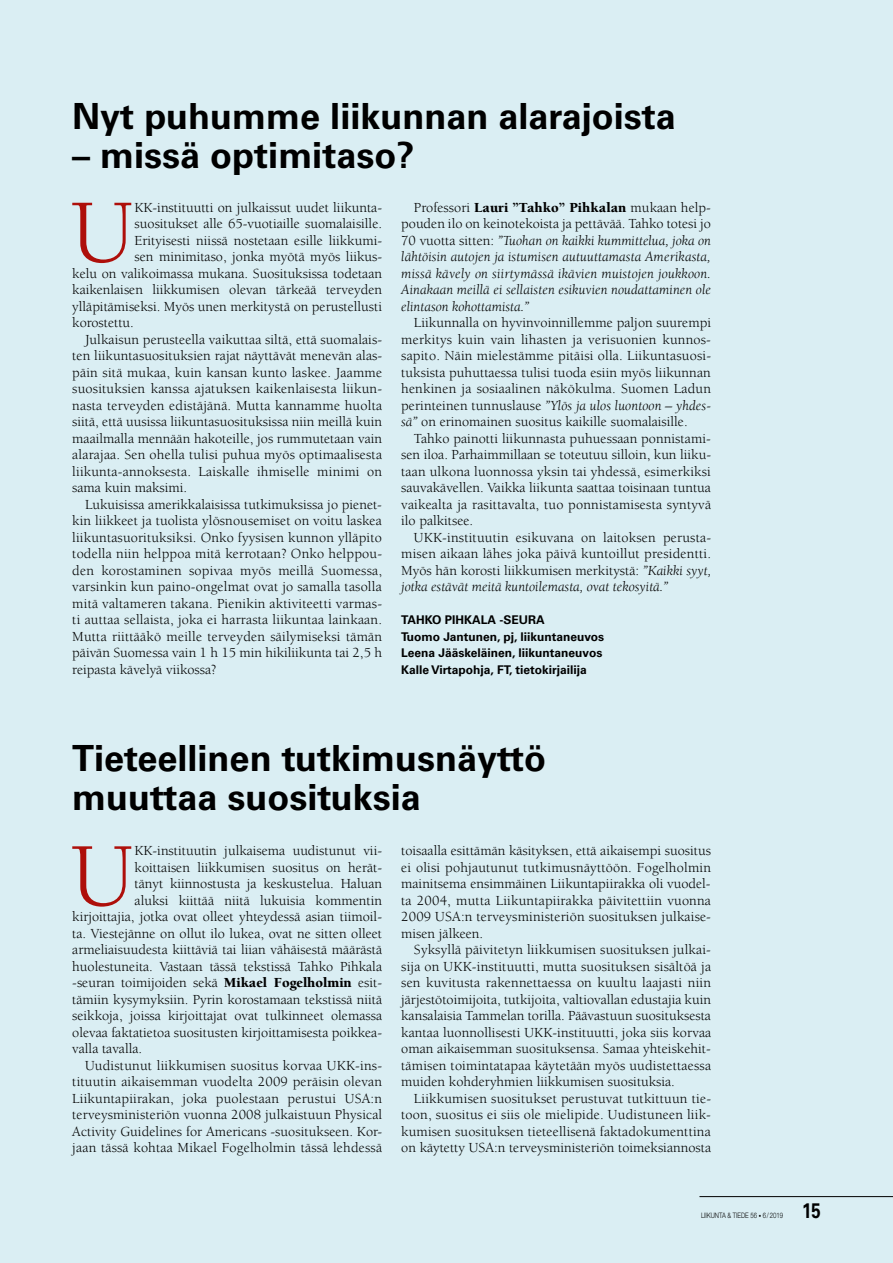
<style>
.page{position:relative;width:893px;height:1263px;background:#daeef3}
.page>*{position:absolute;margin:0;border:0;box-sizing:border-box;transform-origin:0 0}
.t1{font:92.25px "Berkeley Std";color:#ae0f0a}
.t2{font:700 36px/39px "Univers";color:#000}
.t3{font:700 21px "Univers";color:#000;scale:.8 1}
.t4{font:14.25px/16.5px "Berkeley Std";color:#000;text-align:justify}
.t5{font:italic 14.25px/16.5px "Berkeley Std";letter-spacing:.005em;color:#000;text-align:justify}
.t6{font:700 12px/16.5px "Univers";color:#000}
.t7{font:300 7.5px "Helvetica Neue";color:#000;scale:.8 1}
.s1{font-style:normal}
.s2{font-weight:900;font-style:normal}
.s3{font-style:italic}
.s4{font-weight:900}
.s5{font-size:6px}
</style>
<div class="page">
<hr style="left:699px;top:1196px;width:194px;height:1px;background:#000">
<h2 class="t2" style="left:72px;top:97px;width:605px">Nyt puhumme liikunnan alarajoista</h2>
<h2 class="t2" style="left:72px;top:136px;width:344px">– missä optimitaso?</h2>
<h1 class="t1" style="left:71px;top:183px;width:65px">U</h1>
<p class="t4" style="left:135px;top:199px;width:249px">KK-instituutti on julkaissut uudet liikunta-</p>
<p class="t4" style="left:135px;top:216px;width:249px">suositukset alle 65-vuotiaille suomalaisille.</p>
<p class="t4" style="left:135px;top:232px;width:249px">Erityisesti niissä nostetaan esille liikkumi-</p>
<p class="t4" style="left:135px;top:249px;width:249px">sen minimitaso, jonka myötä myös liikus-</p>
<p class="t4" style="left:72px;top:265px;width:311px">kelu on valikoimassa mukana. Suosituksissa todetaan</p>
<p class="t4" style="left:72px;top:282px;width:311px">kaikenlaisen liikkumisen olevan tärkeää terveyden</p>
<p class="t4" style="left:72px;top:298px;width:311px">ylläpitämiseksi. Myös unen merkitystä on perustellusti</p>
<p class="t4" style="left:72px;top:315px;width:63px">korostettu.</p>
<p class="t4" style="left:85px;top:331px;width:299px">Julkaisun perusteella vaikuttaa siltä, että suomalais-</p>
<p class="t4" style="left:72px;top:348px;width:312px">ten liikuntasuosituksien rajat näyttävät menevän alas-</p>
<p class="t4" style="left:72px;top:364px;width:311px">päin sitä mukaa, kuin kansan kunto laskee. Jaamme</p>
<p class="t4" style="left:72px;top:381px;width:311px">suosituksien kanssa ajatuksen kaikenlaisesta liikun-</p>
<p class="t4" style="left:72px;top:397px;width:311px">nasta terveyden edistäjänä. Mutta kannamme huolta</p>
<p class="t4" style="left:72px;top:414px;width:311px">siitä, että uusissa liikuntasuosituksissa niin meillä kuin</p>
<p class="t4" style="left:72px;top:430px;width:311px">maailmalla mennään hakoteille, jos rummutetaan vain</p>
<p class="t4" style="left:72px;top:447px;width:311px">alarajaa. Sen ohella tulisi puhua myös optimaalisesta</p>
<p class="t4" style="left:72px;top:463px;width:311px">liikunta-annoksesta. Laiskalle ihmiselle minimi on</p>
<p class="t4" style="left:72px;top:480px;width:117px">sama kuin maksimi.</p>
<p class="t4" style="left:85px;top:496px;width:298px">Lukuisissa amerikkalaisissa tutkimuksissa jo pienet-</p>
<p class="t4" style="left:72px;top:513px;width:311px">kin liikkeet ja tuolista ylösnousemiset on voitu laskea</p>
<p class="t4" style="left:72px;top:529px;width:311px">liikuntasuorituksiksi. Onko fyysisen kunnon ylläpito</p>
<p class="t4" style="left:72px;top:546px;width:311px">todella niin helppoa mitä kerrotaan? Onko helppou-</p>
<p class="t4" style="left:72px;top:562px;width:311px">den korostaminen sopivaa myös meillä Suomessa,</p>
<p class="t4" style="left:72px;top:579px;width:311px">varsinkin kun paino-ongelmat ovat jo samalla tasolla</p>
<p class="t4" style="left:72px;top:595px;width:311px">mitä valtameren takana. Pienikin aktiviteetti varmas-</p>
<p class="t4" style="left:72px;top:612px;width:311px">ti auttaa sellaista, joka ei harrasta liikuntaa lainkaan.</p>
<p class="t4" style="left:72px;top:628px;width:311px">Mutta riittääkö meille terveyden säilymiseksi tämän</p>
<p class="t4" style="left:72px;top:645px;width:311px">päivän Suomessa vain 1 h 15 min hikiliikunta tai 2,5 h</p>
<p class="t4" style="left:72px;top:661px;width:146px">reipasta kävelyä viikossa?</p>
<p class="t5" style="left:401px;top:199px;width:311px;text-indent:13px"><span class="s1">Professori</span> <span class="s2">Lauri ”Tahko” Pihkalan</span> <span class="s1">mukaan help&shy;pouden ilo on keinotekoista ja pettävää. Tahko totesi jo 70 vuotta sitten:</span> ”Tuohan on kaikki kummittelua, joka on lähtöisin autojen ja istumisen autuuttamasta Amerikasta, missä kävely on siirtymässä ikävien muistojen joukkoon.<br>Ainakaan meillä ei sellaisten esikuvien noudattaminen ole elintason kohottamista.”</p>
<p class="t4" style="left:401px;top:315px;width:311px;text-indent:13px">Liikunnalla on hyvinvoinnillemme paljon suurempi merkitys kuin vain lihasten ja verisuonien kunnos&shy;sapito. Näin mielestämme pitäisi olla. Liikuntasuosi&shy;tuksista puhuttaessa tulisi tuoda esiin myös liikunnan henkinen ja sosiaalinen näkökulma. Suomen Ladun perinteinen tunnuslause <span class="s3">”Ylös ja ulos luontoon – yhdes&shy;sä”</span> on erinomainen suositus kaikille suomalaisille.</p>
<p class="t4" style="left:401px;top:430px;width:311px;text-indent:13px">Tahko painotti liikunnasta puhuessaan ponnistami&shy;sen iloa. Parhaimmillaan se toteutuu silloin, kun liiku&shy;taan ulkona luonnossa yksin tai yhdessä, esimerkiksi sauvakävellen. Vaikka liikunta saattaa toisinaan tuntua vaikealta ja rasittavalta, tuo ponnistamisesta syntyvä ilo palkitsee.</p>
<p class="t4" style="left:401px;top:529px;width:311px;text-indent:13px">UKK-instituutin esikuvana on laitoksen perusta&shy;misen aikaan lähes joka päivä kuntoillut presidentti.<br>Myös hän korosti liikkumisen merkitystä: <span class="s3">”Kaikki syyt, jotka estävät meitä kuntoilemasta, ovat tekosyitä.”</span></p>
<p class="t6" style="left:401px;top:612px;width:204px">TAHKO PIHKALA -SEURA<br>Tuomo Jantunen, pj, liikuntaneuvos Leena Jääskeläinen, liikuntaneuvos Kalle Virtapohja, FT, tietokirjailija</p>
<h2 class="t2" style="left:72px;top:739px;width:475px">Tieteellinen tutkimusnäyttö muuttaa suosituksia</h2>
<h1 class="t1" style="left:71px;top:826px;width:65px">U</h1>
<p class="t4" style="left:135px;top:843px;width:249px">KK-instituutin julkaisema uudistunut vii-</p>
<p class="t4" style="left:135px;top:859px;width:249px">koittaisen liikkumisen suositus on herät-</p>
<p class="t4" style="left:135px;top:876px;width:249px">tänyt kiinnostusta ja keskustelua. Haluan</p>
<p class="t4" style="left:135px;top:892px;width:249px">aluksi kiittää niitä lukuisia kommentin</p>
<p class="t4" style="left:72px;top:909px;width:311px">kirjoittajia, jotka ovat olleet yhteydessä asian tiimoil-</p>
<p class="t4" style="left:72px;top:925px;width:311px">ta. Viestejänne on ollut ilo lukea, ovat ne sitten olleet</p>
<p class="t4" style="left:72px;top:942px;width:311px">armeliaisuudesta kiittäviä tai liian vähäisestä määrästä</p>
<p class="t4" style="left:72px;top:958px;width:311px">huolestuneita. Vastaan tässä tekstissä Tahko Pihkala</p>
<p class="t4" style="left:72px;top:975px;width:311px">-seuran toimijoiden sekä <span class="s4">Mikael Fogelholmin</span> esit-</p>
<p class="t4" style="left:72px;top:991px;width:311px">tämiin kysymyksiin. Pyrin korostamaan tekstissä niitä</p>
<p class="t4" style="left:72px;top:1008px;width:311px">seikkoja, joissa kirjoittajat ovat tulkinneet olemassa</p>
<p class="t4" style="left:72px;top:1024px;width:311px">olevaa faktatietoa suositusten kirjoittamisesta poikkea-</p>
<p class="t4" style="left:72px;top:1041px;width:71px">valla tavalla.</p>
<p class="t4" style="left:85px;top:1057px;width:299px">Uudistunut liikkumisen suositus korvaa UKK-ins-</p>
<p class="t4" style="left:72px;top:1074px;width:311px">tituutin aikaisemman vuodelta 2009 peräisin olevan</p>
<p class="t4" style="left:72px;top:1090px;width:311px">Liikuntapiirakan, joka puolestaan perustui USA:n</p>
<p class="t4" style="left:72px;top:1107px;width:311px">terveysministeriön vuonna 2008 julkaistuun Physical</p>
<p class="t4" style="left:72px;top:1123px;width:311px">Activity Guidelines for Americans -suositukseen. Kor-</p>
<p class="t4" style="left:72px;top:1140px;width:311px">jaan tässä kohtaa Mikael Fogelholmin tässä lehdessä</p>
<p class="t4" style="left:401px;top:843px;width:311px">toisaalla esittämän käsityksen, että aikaisempi suositus ei olisi pohjautunut tutkimusnäyttöön. Fogelholmin mainitsema ensimmäinen Liikuntapiirakka oli vuodel&shy;ta 2004, mutta Liikuntapiirakka päivitettiin vuonna 2009 USA:n terveysministeriön suosituksen julkaise&shy;misen jälkeen.</p>
<p class="t4" style="left:401px;top:942px;width:311px;text-indent:13px">Syksyllä päivitetyn liikkumisen suosituksen julkai&shy;sija on UKK-instituutti, mutta suosituksen sisältöä ja sen kuvitusta rakennettaessa on kuultu laajasti niin järjestötoimijoita, tutkijoita, valtiovallan edustajia kuin kansalaisia Tammelan torilla. Päävastuun suosituksesta kantaa luonnollisesti UKK-instituutti, joka siis korvaa oman aikaisemman suosituksensa. Samaa yhteiskehit&shy;tämisen toimintatapaa käytetään myös uudistettaessa muiden kohderyhmien liikkumisen suosituksia.</p>
<p class="t4" style="left:401px;top:1090px;width:311px;text-indent:13px">Liikkumisen suositukset perustuvat tutkittuun tie&shy;toon, suositus ei siis ole mielipide. Uudistuneen liik&shy;kumisen suosituksen tieteellisenä faktadokumenttina on käytetty USA:n terveysministeriön toimeksiannosta</p>
<p class="t7" style="left:701px;top:1211px;width:104px">LIIKUNTA &amp; TIEDE 56 <span class="s5">•</span> 6/2019</p>
<h3 class="t3" style="left:802px;top:1199px;width:25px">15</h3>
</div>
